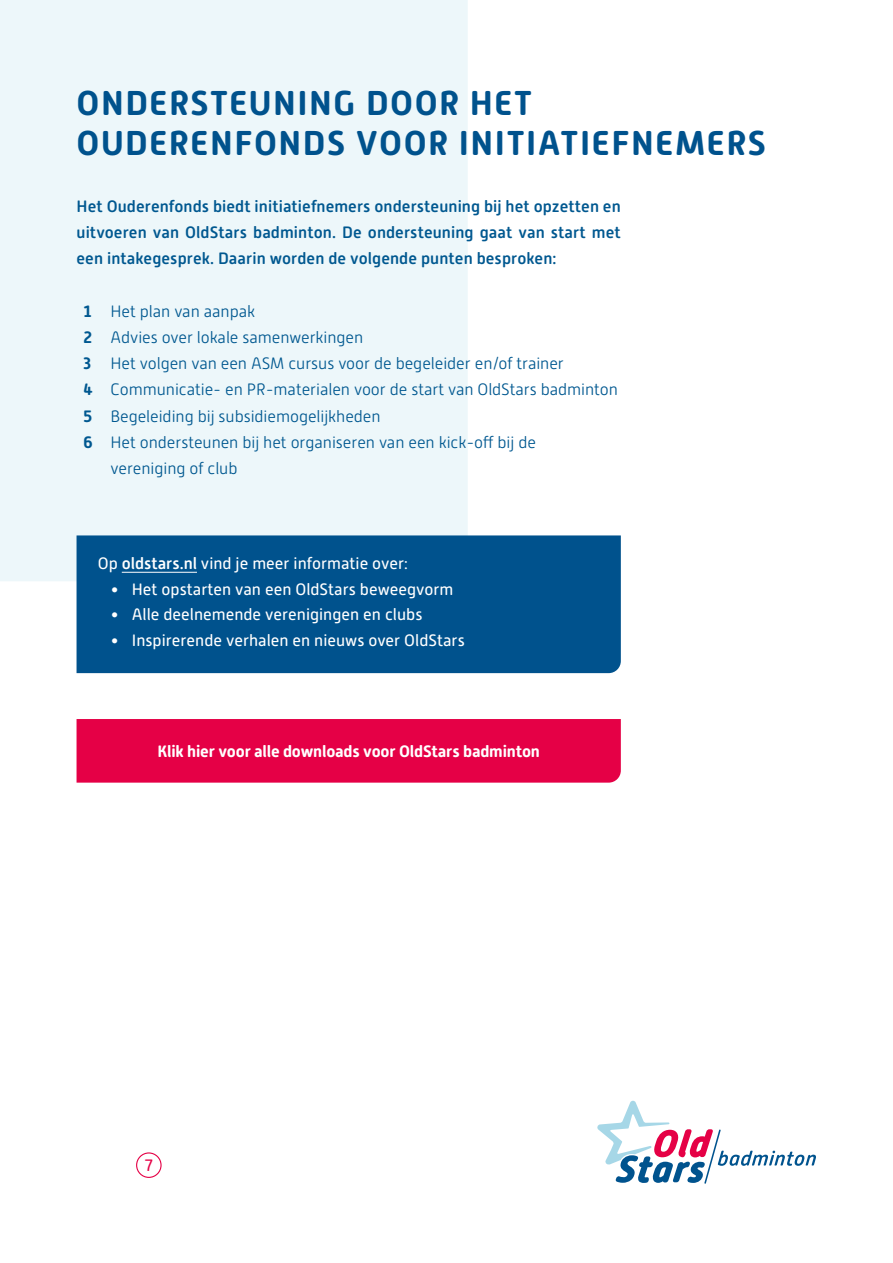
<style>
.page{position:relative;width:893px;height:1263px;background:#fff}
.page>*{position:absolute;margin:0;border:0;box-sizing:border-box;transform-origin:0 0}
.t1{font:700 34.5px/39.3px "Alwyn New Rounded";letter-spacing:.045em;color:#00528d}
.t2{font:300 16.5px "Alwyn New Rounded";letter-spacing:-.005em;color:#005890}
.t3{font:500 16.5px/26.2px "Alwyn New Rounded";letter-spacing:.005em;color:#005890;text-align:justify}
.t4{font:16.5px "Alwyn New Rounded";color:#fff}
.t5{font:700 16.5px "Alwyn New Rounded";letter-spacing:-.01em;color:#fff}
.t6{font:16.5px "Alwyn New Rounded";color:#e50046}
.s1{font-weight:700}
.s2{font-weight:500}
</style>
<div class="page">
<div style="left:0;top:0;width:468px;height:581px;background:#edf7fa"></div>
<div style="left:136px;top:1152px;width:26px;height:26px;border:1px solid #e50046;border-radius:50%"></div>
<svg style="left:597px;top:1100px;width:219px;height:84px"></svg>
<div style="left:77px;top:719px;width:544px;height:64px;background:#e50046"></div>
<div style="left:77px;top:535px;width:544px;height:138px;background:#00528d"></div>
<hr style="left:122px;top:572px;width:75px;height:1px;background:#fff">
<h1 class="t1" style="left:77px;top:84px;width:691px">ONDERSTEUNING DOOR HET<br>OUDERENFONDS VOOR INITIATIEFNEMERS</h1>
<p class="t3" style="left:77px;top:193px;width:546px">Het Ouderenfonds biedt initiatiefnemers ondersteuning bij het opzetten en uitvoeren van OldStars badminton. De ondersteuning gaat van start met een intakegesprek. Daarin worden de volgende punten besproken:</p>
<p class="t2" style="left:84px;top:302px;width:173px"><span class="s1">1</span> Het plan van aanpak</p>
<p class="t2" style="left:84px;top:328px;width:281px"><span class="s1">2</span> Advies over lokale samenwerkingen</p>
<p class="t2" style="left:84px;top:354px;width:482px"><span class="s1">3</span> Het volgen van een ASM cursus voor de begeleider en/of trainer</p>
<p class="t2" style="left:84px;top:380px;width:536px"><span class="s1">4</span> Communicatie- en PR- materialen voor de start van OldStars badminton</p>
<p class="t2" style="left:84px;top:407px;width:299px"><span class="s1">5</span> Begeleiding bij subsidiemogelijkheden</p>
<p class="t2" style="left:84px;top:433px;width:454px"><span class="s1">6</span> Het ondersteunen bij het organiseren van een kick-off bij de</p>
<p class="t2" style="left:111px;top:459px;width:128px">vereniging of club</p>
<p class="t4" style="left:98px;top:554px;width:312px">Op <span class="s2">oldstars.nl</span> vind je meer informatie over:</p>
<p class="t4" style="left:111px;top:580px;width:344px">• Het opstarten van een OldStars beweegvorm</p>
<p class="t4" style="left:111px;top:605px;width:313px">• Alle deelnemende verenigingen en clubs</p>
<p class="t4" style="left:111px;top:631px;width:356px">• Inspirerende verhalen en nieuws over OldStars</p>
<p class="t5" style="left:157px;top:742px;width:384px">Klik hier voor alle downloads voor OldStars badminton</p>
<p class="t6" style="left:145px;top:1156px;width:10px">7</p>
</div>
